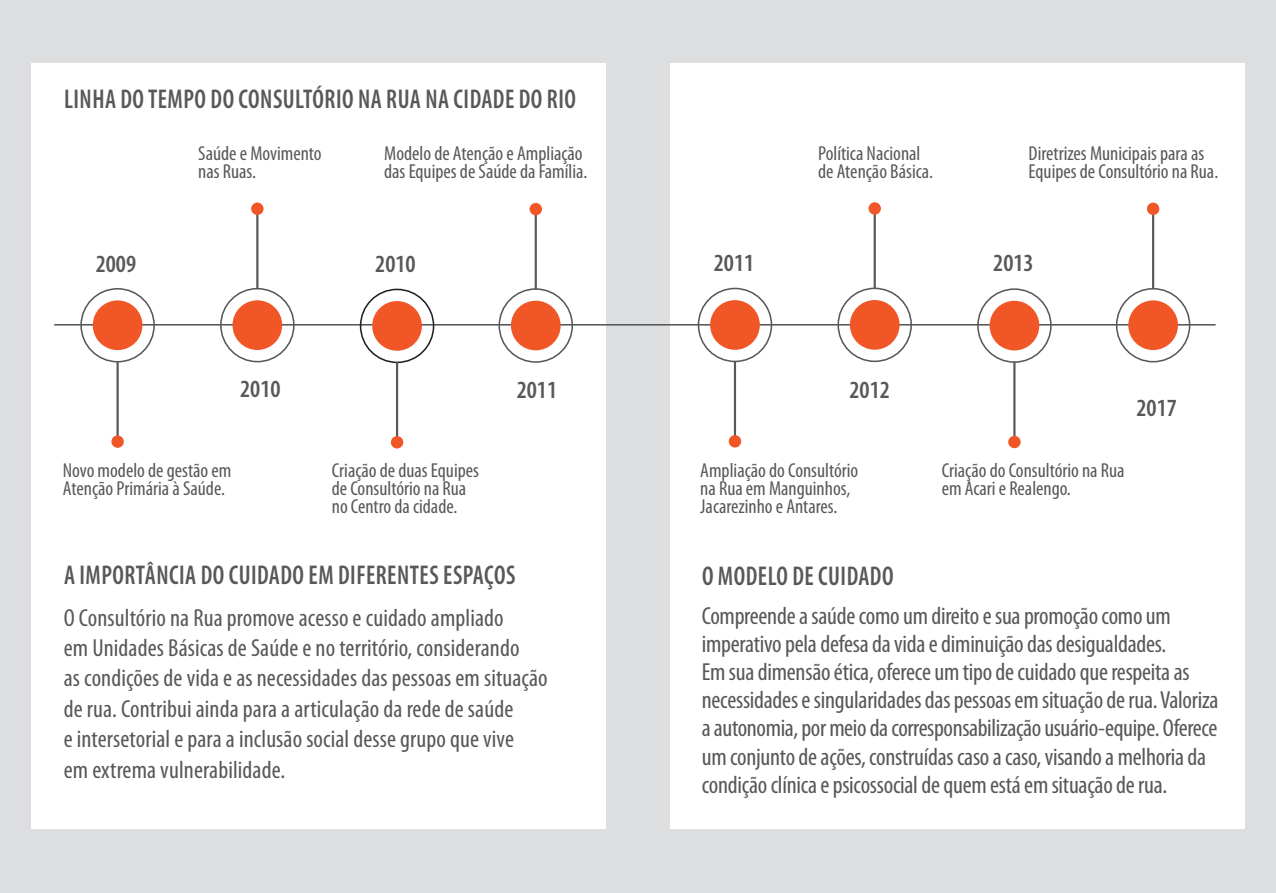
<style>
.page{position:relative;width:1276px;height:893px;background:#fff}
.page>*{position:absolute;margin:0;border:0;box-sizing:border-box;transform-origin:0 0}
.t1{font:600 condensed 27.22px "Myriad Pro";letter-spacing:.02em;color:#57585a;scale:.91 1}
.t2{font:condensed 24.75px/28.1px "Myriad Pro";letter-spacing:-.01em;color:#57585a}
.t3{font:600 condensed 24.75px "Myriad Pro";color:#57585a}
.t4{font:condensed 20.25px/18px "Myriad Pro";color:#57585a}
</style>
<div class="page">
<div style="left:638px;top:0;width:638px;height:893px;background:#dddee0"></div>
<div style="left:670px;top:64px;width:574px;height:765px;background:#fff"></div>
<div style="left:0;top:0;width:638px;height:893px;background:#dddee0"></div>
<div style="left:32px;top:64px;width:574px;height:765px;background:#fff"></div>
<hr style="left:54px;top:324px;width:1161px;height:2px;background:#57585a">
<div style="left:93px;top:300px;width:49px;height:50px;background:#f15626;border-radius:50%"></div>
<div style="left:80px;top:288px;width:75px;height:74px;border:2px solid #57585a;border-radius:50%"></div>
<hr style="left:116px;top:361px;width:3px;height:78px;background:#57585a">
<div style="left:111px;top:435px;width:13px;height:13px;background:#f15626;border-radius:50%"></div>
<div style="left:372px;top:301px;width:50px;height:50px;background:#f15626;border-radius:50%"></div>
<div style="left:360px;top:289px;width:74px;height:74px;border:2px solid #231f20;border-radius:50%"></div>
<hr style="left:396px;top:362px;width:2px;height:78px;background:#57585a">
<div style="left:391px;top:436px;width:12px;height:12px;background:#f15626;border-radius:50%"></div>
<div style="left:232px;top:300px;width:50px;height:50px;background:#f15626;border-radius:50%"></div>
<div style="left:220px;top:288px;width:75px;height:74px;border:2px solid #57585a;border-radius:50%"></div>
<hr style="left:256px;top:211px;width:2px;height:78px;background:#57585a">
<div style="left:251px;top:203px;width:12px;height:12px;background:#f15626;border-radius:50%"></div>
<div style="left:511px;top:301px;width:49px;height:49px;background:#f15626;border-radius:50%"></div>
<div style="left:498px;top:288px;width:75px;height:75px;border:2px solid #57585a;border-radius:50%"></div>
<hr style="left:535px;top:211px;width:2px;height:78px;background:#57585a">
<div style="left:529px;top:203px;width:13px;height:12px;background:#f15626;border-radius:50%"></div>
<div style="left:710px;top:300px;width:50px;height:50px;background:#f15626;border-radius:50%"></div>
<div style="left:697px;top:288px;width:75px;height:74px;border:2px solid #57585a;border-radius:50%"></div>
<hr style="left:734px;top:361px;width:2px;height:78px;background:#57585a">
<div style="left:729px;top:435px;width:12px;height:13px;background:#f15626;border-radius:50%"></div>
<div style="left:989px;top:301px;width:50px;height:49px;background:#f15626;border-radius:50%"></div>
<div style="left:977px;top:288px;width:74px;height:75px;border:2px solid #57585a;border-radius:50%"></div>
<hr style="left:1013px;top:362px;width:2px;height:78px;background:#57585a">
<div style="left:1008px;top:436px;width:12px;height:12px;background:#f15626;border-radius:50%"></div>
<div style="left:850px;top:300px;width:49px;height:50px;background:#f15626;border-radius:50%"></div>
<div style="left:837px;top:288px;width:75px;height:74px;border:2px solid #57585a;border-radius:50%"></div>
<hr style="left:873px;top:211px;width:3px;height:78px;background:#57585a">
<div style="left:868px;top:202px;width:13px;height:13px;background:#f15626;border-radius:50%"></div>
<div style="left:1128px;top:300px;width:50px;height:50px;background:#f15626;border-radius:50%"></div>
<div style="left:1116px;top:288px;width:74px;height:74px;border:2px solid #57585a;border-radius:50%"></div>
<hr style="left:1152px;top:211px;width:2px;height:78px;background:#57585a">
<div style="left:1147px;top:203px;width:12px;height:12px;background:#f15626;border-radius:50%"></div>
<p class="t1" style="left:64px;top:84px;width:564px">LINHA DO TEMPO DO CONSULTÓRIO NA RUA NA CIDADE DO RIO</p>
<p class="t4" style="left:198px;top:145px;width:125px">Saúde e Movimento nas Ruas.</p>
<p class="t4" style="left:384px;top:145px;width:205px">Modelo de Atenção e Ampliação das Equipes de Saúde da Família.</p>
<p class="t4" style="left:818px;top:145px;width:117px">Política Nacional de Atenção Básica.</p>
<p class="t4" style="left:1028px;top:145px;width:191px">Diretrizes Municipais para as<br>Equipes de Consultório na Rua.</p>
<p class="t3" style="left:96px;top:250px;width:42px">2009</p>
<p class="t3" style="left:375px;top:250px;width:42px">2010</p>
<p class="t3" style="left:714px;top:249px;width:42px">2011</p>
<p class="t3" style="left:993px;top:249px;width:42px">2013</p>
<p class="t3" style="left:240px;top:375px;width:42px">2010</p>
<p class="t3" style="left:517px;top:376px;width:42px">2011</p>
<p class="t3" style="left:849px;top:376px;width:42px">2012</p>
<p class="t3" style="left:1136px;top:394px;width:42px">2017</p>
<p class="t4" style="left:63px;top:462px;width:170px">Novo modelo de gestão em<br>Atenção Primária à Saúde.</p>
<p class="t4" style="left:332px;top:462px;width:149px">Criação de duas Equipes de Consultório na Rua no Centro da cidade.</p>
<p class="t4" style="left:700px;top:462px;width:160px">Ampliação do Consultório na Rua em Manguinhos,<br>Jacarezinho e Antares.</p>
<p class="t4" style="left:941px;top:462px;width:184px">Criação do Consultório na Rua em Acari e Realengo.</p>
<p class="t1" style="left:64px;top:560px;width:497px">A IMPORTÂNCIA DO CUIDADO EM DIFERENTES ESPAÇOS</p>
<p class="t2" style="left:64px;top:603px;width:485px;line-height:30.4px">O Consultório na Rua promove acesso e cuidado ampliado<br>em Unidades Básicas de Saúde e no território, considerando<br>as condições de vida e as necessidades das pessoas em situação de rua. Contribui ainda para a articulação da rede de saúde<br>e intersetorial e para a inclusão social desse grupo que vive<br>em extrema vulnerabilidade.</p>
<p class="t1" style="left:702px;top:561px;width:212px">O MODELO DE CUIDADO</p>
<p class="t2" style="left:702px;top:602px;width:518px">Compreende a saúde como um direito e sua promoção como um imperativo pela defesa da vida e diminuição das desigualdades.<br>Em sua dimensão ética, oferece um tipo de cuidado que respeita as necessidades e singularidades das pessoas em situação de rua. Valoriza a autonomia, por meio da corresponsabilização usuário-equipe. Oferece um conjunto de ações, construídas caso a caso, visando a melhoria da condição clínica e psicossocial de quem está em situação de rua.</p>
</div>
